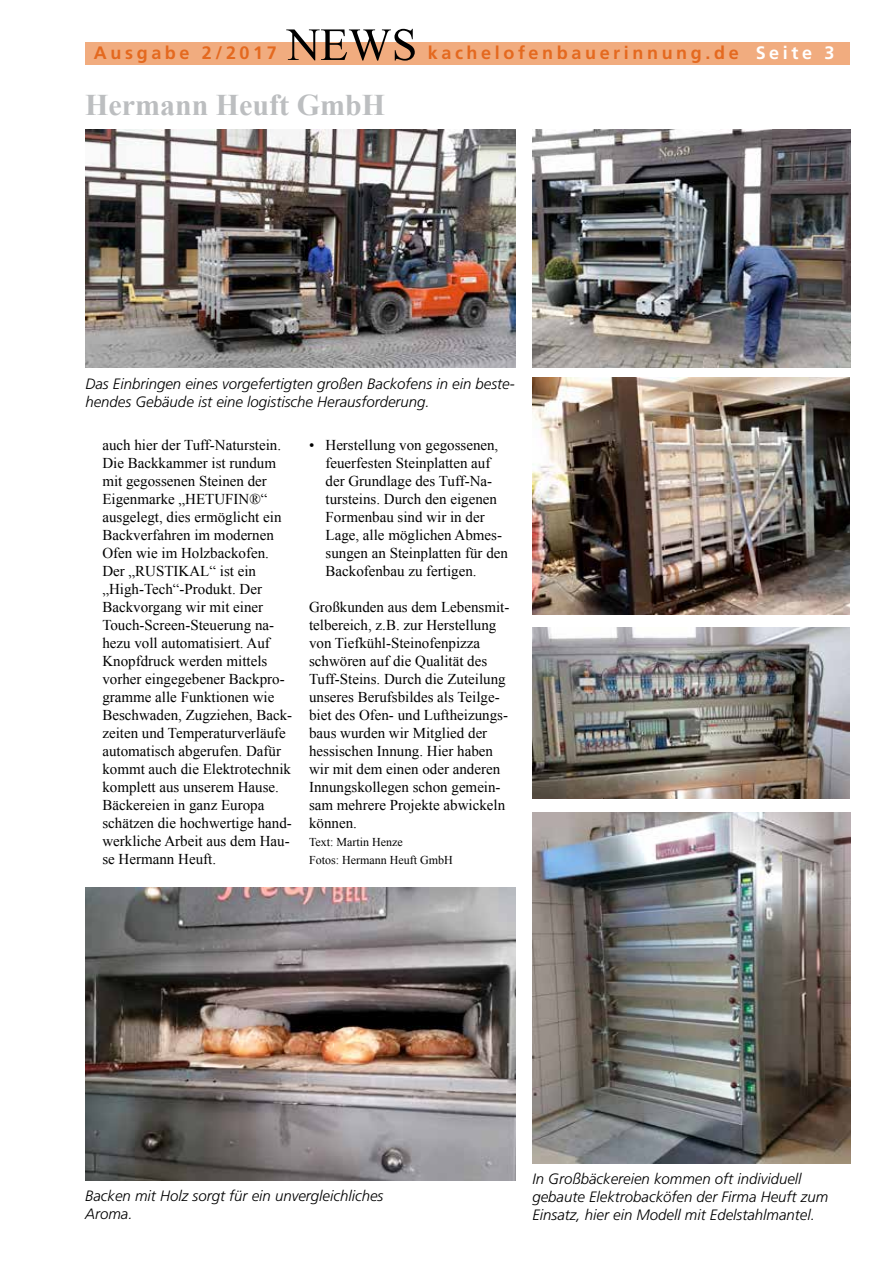
<style>
.page{position:relative;width:893px;height:1263px;background:#fff}
.page>*{position:absolute;margin:0;border:0;box-sizing:border-box;transform-origin:0 0}
.t1{font:700 30px "Times New Roman";color:#bcbec0}
.t2{font:700 18px "Frutiger";letter-spacing:.2em;color:#e4691f}
.t3{font:15px/18px "Times New Roman";color:#000}
.t4{font:italic 300 15px/18px "Frutiger";color:#000}
.t5{font:12px/18px "Times New Roman";color:#000}
.s1{color:#fff}
</style>
<div class="page">
<div style="left:85px;top:43px;width:765px;height:22px;background:#f1ac7f"></div>
<svg style="left:286px;top:29px;width:129px;height:32px"></svg>
<img style="left:532px;top:130px;width:318px;height:237px">
<img style="left:532px;top:377px;width:318px;height:237px">
<img style="left:85px;top:887px;width:431px;height:293px">
<img style="left:85px;top:130px;width:431px;height:237px">
<img style="left:532px;top:812px;width:318px;height:351px">
<img style="left:532px;top:627px;width:318px;height:171px">
<p class="t2" style="left:94px;top:42px;width:184px">Ausgabe 2/2017</p>
<p class="t2" style="left:428px;top:42px;width:408px">kachelofenbauerinnung.de <span class="s1">Seite 3</span></p>
<h1 class="t1" style="left:85px;top:84px;width:301px">Hermann Heuft GmbH</h1>
<p class="t4" style="left:85px;top:375px;width:431px">Das Einbringen eines vorgefertigten großen Backofens in ein beste&shy;hendes Gebäude ist eine logistische Herausforderung.</p>
<p class="t3" style="left:102px;top:436px;width:191px">auch hier der Tuff-Naturstein.<br>Die Backkammer ist rundum mit gegossenen Steinen der<br>Eigenmarke „HETUFIN®“ ausgelegt, dies ermöglicht ein<br>Backverfahren im modernen<br>Ofen wie im Holzbackofen.<br>Der „RUSTIKAL“ ist ein „High-Tech“-Produkt. Der<br>Backvorgang wir mit einer<br>Touch-Screen-Steuerung na&shy;hezu voll automatisiert. Auf<br>Knopfdruck werden mittels vorher eingegebener Backpro&shy;gramme alle Funktionen wie<br>Beschwaden, Zugziehen, Back&shy;zeiten und Temperaturverläufe automatisch abgerufen. Dafür kommt auch die Elektrotechnik komplett aus unserem Hause.<br>Bäckereien in ganz Europa schätzen die hochwertige hand&shy;werkliche Arbeit aus dem Hau&shy;se Hermann Heuft.</p>
<p class="t3" style="left:325px;top:436px;width:184px;text-indent:-16px">• Herstellung von gegossenen, feuerfesten Steinplatten auf der Grundlage des Tuff-Na&shy;tursteins. Durch den eigenen<br>Formenbau sind wir in der<br>Lage, alle möglichen Abmes&shy;sungen an Steinplatten für den<br>Backofenbau zu fertigen.</p>
<p class="t3" style="left:309px;top:598px;width:202px">Großkunden aus dem Lebensmit&shy;telbereich, z.B. zur Herstellung von Tiefkühl-Steinofenpizza schwören auf die Qualität des<br>Tuff-Steins. Durch die Zuteilung unseres Berufsbildes als Teilge&shy;biet des Ofen- und Luftheizungs&shy;baus wurden wir Mitglied der hessischen Innung. Hier haben wir mit dem einen oder anderen<br>Innungskollegen schon gemein&shy;sam mehrere Projekte abwickeln können.</p>
<p class="t5" style="left:309px;top:833px;width:145px">Text: Martin Henze<br>Fotos: Hermann Heuft GmbH</p>
<p class="t4" style="left:85px;top:1187px;width:300px">Backen mit Holz sorgt für ein unvergleichliches<br>Aroma.</p>
<p class="t4" style="left:532px;top:1170px;width:297px">In Großbäckereien kommen oft individuell gebaute Elektrobacköfen der Firma Heuft zum<br>Einsatz, hier ein Modell mit Edelstahlmantel.</p>
</div>
